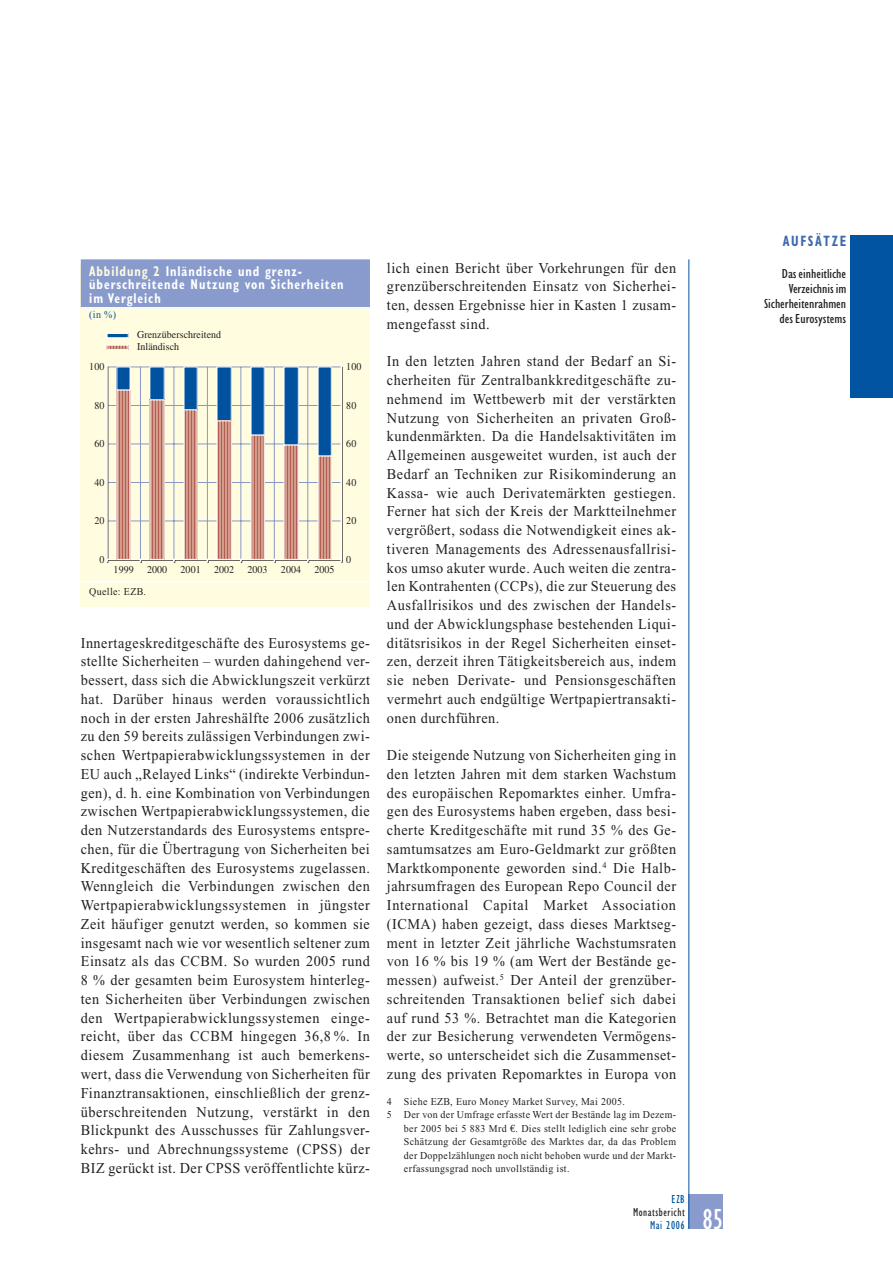
<style>
.page{position:relative;width:893px;height:1263px;background:#fff}
.page>*{position:absolute;margin:0;border:0;box-sizing:border-box;transform-origin:0 0}
.t1{font:condensed 30px "Gill Sans";color:#fff;scale:.95 1}
.t2{font:15px/18.8px "Times New Roman";letter-spacing:.035em;color:#231f20;text-align:justify;scale:.95 1}
.t3{font:700 condensed 15px "Gill Sans";letter-spacing:.13em;color:#3d6aaf;scale:.85 1}
.t4{font:700 condensed 14.25px/13.5px "Gill Sans";letter-spacing:.075em;color:#fff;scale:.85 1}
.t5{font:condensed 13.5px/15px "Gill Sans";color:#231f20;text-align:right;scale:1.1 1}
.t6{font:condensed 12px "Gill Sans";letter-spacing:.05em;color:#231f20;scale:.95 1}
.t7{font:condensed 12px "Gill Sans";letter-spacing:.05em;color:#0054a1;scale:.95 1}
.t8{font:10.5px "Times New Roman";letter-spacing:.035em;color:#231f20;scale:.95 1}
.t9{font:10.5px/12px "Times";letter-spacing:.005em;color:#231f20;scale:.95 1}
.t10{font:10.5px "Times New Roman";color:#0054a1;scale:.95 1}
.s1{color:#fffcdf}
.s2{font-family:"Euro Serif"}
</style>
<div class="page">
<div style="left:689px;top:1195px;width:34px;height:34px;background:#899bcc"></div>
<hr style="left:689px;top:259px;width:1px;height:970px;background:#0054a1">
<div style="left:850px;top:235px;width:43px;height:163px;background:#0054a1"></div>
<div style="left:81px;top:265px;width:289px;height:341px;background:#fffcdf"></div>
<div style="left:81px;top:259px;width:289px;height:49px;background:#899bcc"></div>
<hr style="left:81px;top:307px;width:289px;height:2px;background:#fff">
<hr style="left:81px;top:581px;width:289px;height:2px;background:#fff">
<hr style="left:107px;top:521px;width:234px;height:1px;background:#8898c9">
<hr style="left:107px;top:482px;width:234px;height:1px;background:#8898c9">
<hr style="left:107px;top:444px;width:234px;height:1px;background:#8898c9">
<hr style="left:107px;top:405px;width:234px;height:1px;background:#8898c9">
<hr style="left:107px;top:367px;width:234px;height:1px;background:#8898c9">
<hr style="left:140px;top:367px;width:1px;height:192px;background:#8898c9">
<hr style="left:174px;top:367px;width:1px;height:192px;background:#8898c9">
<hr style="left:207px;top:367px;width:1px;height:192px;background:#8898c9">
<hr style="left:241px;top:367px;width:1px;height:192px;background:#8898c9">
<hr style="left:274px;top:367px;width:1px;height:192px;background:#8898c9">
<hr style="left:308px;top:367px;width:1px;height:192px;background:#8898c9">
<hr style="left:341px;top:368px;width:2px;height:192px;background:#231f20">
<hr style="left:108px;top:559px;width:234px;height:2px;background:#231f20">
<hr style="left:106px;top:367px;width:2px;height:192px;background:#fff">
<hr style="left:340px;top:367px;width:2px;height:192px;background:#fff">
<hr style="left:107px;top:559px;width:234px;height:1px;background:#fff">
<div style="left:117px;top:367px;width:13px;height:23px;background:#00529f"></div>
<div style="left:150px;top:367px;width:14px;height:33px;background:#00529f"></div>
<div style="left:184px;top:367px;width:13px;height:43px;background:#00529f"></div>
<div style="left:217px;top:367px;width:14px;height:54px;background:#00529f"></div>
<div style="left:251px;top:367px;width:13px;height:68px;background:#00529f"></div>
<div style="left:284px;top:367px;width:14px;height:78px;background:#00529f"></div>
<div style="left:284px;top:367px;width:15px;height:78px;border:1px solid #fff"></div>
<div style="left:318px;top:367px;width:13px;height:89px;background:#00529f"></div>
<div style="left:318px;top:367px;width:14px;height:89px;border:1px solid #fff"></div>
<div style="left:107px;top:333px;width:21px;height:5px;background:#00529f"></div>
<div style="left:107px;top:333px;width:21px;height:5px;border:1px solid #fff"></div>
<svg style="left:119px;top:392px;width:9px;height:166px"></svg>
<svg style="left:152px;top:402px;width:10px;height:156px;background:#c68274"></svg>
<svg style="left:186px;top:412px;width:9px;height:146px"></svg>
<div style="left:184px;top:410px;width:13px;height:150px;border:1px solid #fff"></div>
<svg style="left:219px;top:423px;width:10px;height:135px"></svg>
<div style="left:217px;top:421px;width:14px;height:139px;border:1px solid #fff"></div>
<svg style="left:253px;top:437px;width:9px;height:121px"></svg>
<svg style="left:286px;top:447px;width:11px;height:111px"></svg>
<div style="left:284px;top:445px;width:15px;height:115px;border:1px solid #fff"></div>
<svg style="left:320px;top:458px;width:10px;height:100px"></svg>
<div style="left:318px;top:456px;width:14px;height:104px;border:1px solid #fff"></div>
<svg style="left:109px;top:347px;width:17px;height:1px"></svg>
<div style="left:107px;top:345px;width:21px;height:5px;border:1px solid #fff"></div>
<p class="t4" style="left:89px;top:266px;width:301px"><span class="s1">Abbildung 2</span> Inländische und grenz&shy;überschreitende Nutzung von Sicherheiten im Vergleich</p>
<p class="t10" style="left:89px;top:310px;width:30px">(in %)</p>
<p class="t9" style="left:137px;top:330px;width:90px">Grenzüberschreitend<br>Inländisch</p>
<p class="t9" style="left:89px;top:362px;width:17px">100</p>
<p class="t9" style="left:346px;top:362px;width:17px">100</p>
<p class="t9" style="left:94px;top:400px;width:12px">80</p>
<p class="t9" style="left:346px;top:400px;width:12px">80</p>
<p class="t9" style="left:94px;top:439px;width:12px">60</p>
<p class="t9" style="left:346px;top:439px;width:12px">60</p>
<p class="t9" style="left:94px;top:477px;width:12px">40</p>
<p class="t9" style="left:94px;top:516px;width:12px">20</p>
<p class="t9" style="left:99px;top:554px;width:7px">0</p>
<p class="t9" style="left:114px;top:564px;width:23px">1999</p>
<p class="t9" style="left:147px;top:564px;width:23px">2000</p>
<p class="t9" style="left:181px;top:564px;width:23px">2001</p>
<p class="t9" style="left:214px;top:564px;width:23px">2002</p>
<p class="t9" style="left:247px;top:564px;width:23px">2003</p>
<p class="t9" style="left:281px;top:564px;width:23px">2004</p>
<p class="t9" style="left:314px;top:564px;width:23px">2005</p>
<p class="t8" style="left:89px;top:587px;width:61px">Quelle: EZB.</p>
<p class="t9" style="left:346px;top:477px;width:12px">40</p>
<p class="t9" style="left:346px;top:516px;width:12px">20</p>
<p class="t9" style="left:346px;top:554px;width:7px">0</p>
<p class="t2" style="left:81px;top:635px;width:306px">Innertageskreditgeschäfte des Eurosystems ge&shy;stellte Sicherheiten – wurden dahingehend ver&shy;bessert, dass sich die Abwicklungszeit verkürzt hat. Darüber hinaus werden voraussichtlich noch in der ersten Jahreshälfte 2006 zusätzlich zu den 59 bereits zulässigen Verbindungen zwi&shy;schen Wertpapierabwicklungssystemen in der EU auch „Relayed Links“ (indirekte Verbindun&shy;gen), d. h. eine Kombination von Verbindungen zwischen Wertpapierabwicklungssystemen, die den Nutzerstandards des Eurosystems entspre&shy;chen, für die Übertragung von Sicherheiten bei Kreditgeschäften des Eurosystems zugelassen.<br>Wenngleich die Verbindungen zwischen den Wertpapierabwicklungssystemen in jüngster Zeit häufiger genutzt werden, so kommen sie insgesamt nach wie vor wesentlich seltener zum Einsatz als das CCBM. So wurden 2005 rund 8 % der gesamten beim Eurosystem hinterleg&shy;ten Sicherheiten über Verbindungen zwischen den Wertpapierabwicklungssystemen einge&shy;reicht, über das CCBM hingegen 36,8 %. In diesem Zusammenhang ist auch bemerkens&shy;wert, dass die Verwendung von Sicherheiten für Finanztransaktionen, einschließlich der grenz&shy;überschreitenden Nutzung, verstärkt in den Blickpunkt des Ausschusses für Zahlungsver&shy;kehrs- und Abrechnungssysteme (CPSS) der BIZ gerückt ist. Der CPSS veröffentlichte kürz-</p>
<p class="t2" style="left:387px;top:260px;width:306px">lich einen Bericht über Vorkehrungen für den grenzüberschreitenden Einsatz von Sicherhei&shy;ten, dessen Ergebnisse hier in Kasten 1 zusam&shy;mengefasst sind.</p>
<p class="t2" style="left:387px;top:353px;width:306px">In den letzten Jahren stand der Bedarf an Si&shy;cherheiten für Zentralbankkreditgeschäfte zu&shy;nehmend im Wettbewerb mit der verstärkten Nutzung von Sicherheiten an privaten Groß&shy;kundenmärkten. Da die Handelsaktivitäten im Allgemeinen ausgeweitet wurden, ist auch der Bedarf an Techniken zur Risikominderung an Kassa- wie auch Derivatemärkten gestiegen.<br>Ferner hat sich der Kreis der Marktteilnehmer vergrößert, sodass die Notwendigkeit eines ak&shy;tiveren Managements des Adressenausfallrisi&shy;kos umso akuter wurde. Auch weiten die zentra&shy;len Kontrahenten (CCPs), die zur Steuerung des Ausfallrisikos und des zwischen der Handels&shy;und der Abwicklungsphase bestehenden Liqui&shy;ditätsrisikos in der Regel Sicherheiten einset&shy;zen, derzeit ihren Tätigkeitsbereich aus, indem sie neben Derivate- und Pensionsgeschäften vermehrt auch endgültige Wertpapiertransakti&shy;onen durchführen.</p>
<p class="t2" style="left:387px;top:747px;width:306px">Die steigende Nutzung von Sicherheiten ging in den letzten Jahren mit dem starken Wachstum des europäischen Repomarktes einher. Umfra&shy;gen des Eurosystems haben ergeben, dass besi&shy;cherte Kreditgeschäfte mit rund 35 % des Ge&shy;samtumsatzes am Euro-Geldmarkt zur größten Marktkomponente geworden sind.<sup>4</sup> Die Halb&shy;jahrsumfragen des European Repo Council der International Capital Market Association (ICMA) haben gezeigt, dass dieses Marktseg&shy;ment in letzter Zeit jährliche Wachstumsraten von 16 % bis 19 % (am Wert der Bestände ge&shy;messen) aufweist.<sup>5</sup> Der Anteil der grenzüber&shy;schreitenden Transaktionen belief sich dabei auf rund 53 %. Betrachtet man die Kategorien der zur Besicherung verwendeten Vermögens&shy;werte, so unterscheidet sich die Zusammenset&shy;zung des privaten Repomarktes in Europa von</p>
<p class="t8" style="left:387px;top:1097px;width:252px">4 Siehe EZB, Euro Money Market Survey, Mai 2005.</p>
<p class="t8" style="left:387px;top:1111px;width:306px">5 Der von der Umfrage erfasste Wert der Bestände lag im Dezem-</p>
<p class="t8" style="left:404px;top:1124px;width:288px">ber 2005 bei 5 883 Mrd <span class="s2">€</span>. Dies stellt lediglich eine sehr grobe</p>
<p class="t8" style="left:404px;top:1138px;width:288px">Schätzung der Gesamtgröße des Marktes dar, da das Problem</p>
<p class="t8" style="left:404px;top:1151px;width:288px">der Doppelzählungen noch nicht behoben wurde und der Markt-</p>
<p class="t8" style="left:404px;top:1165px;width:176px">erfassungsgrad noch unvollständig ist.</p>
<p class="t7" style="left:672px;top:1195px;width:15px">EZB</p>
<p class="t6" style="left:633px;top:1208px;width:56px">Monatsbericht</p>
<p class="t7" style="left:650px;top:1220px;width:38px">Mai 2006</p>
<h1 class="t1" style="left:702px;top:1208px;width:23px">85</h1>
<p class="t3" style="left:783px;top:236px;width:76px">AUFSÄTZE</p>
<p class="t5" style="left:764px;top:267px;width:76px">Das einheitliche<br>Verzeichnis im<br>Sicherheitenrahmen des Eurosystems</p>
</div>
